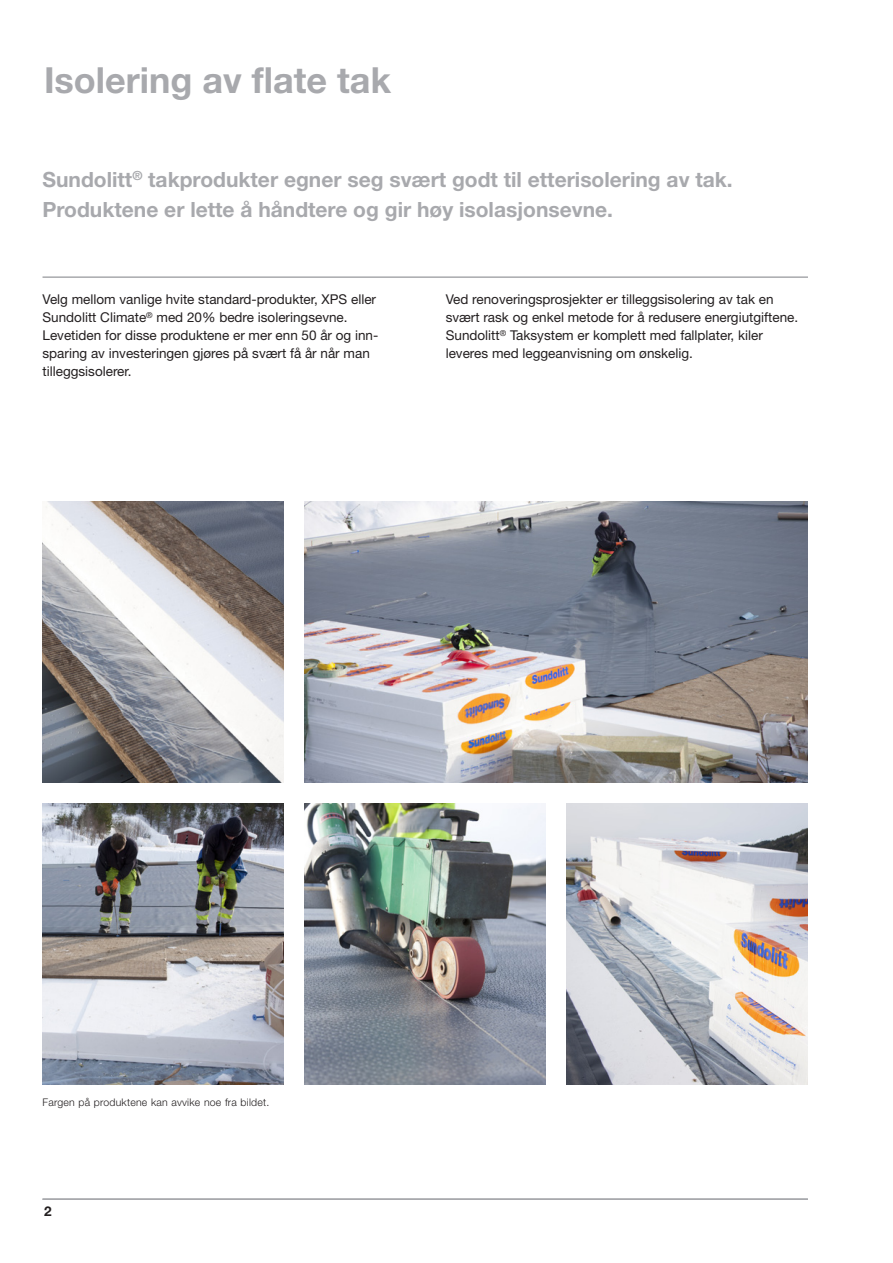
<style>
.page{position:relative;width:893px;height:1263px;background:#fff}
.page>*{position:absolute;margin:0;border:0;box-sizing:border-box;transform-origin:0 0}
.t1{font:700 36px "Helvetica Neue";color:#a8a9ad}
.t2{font:700 21px/30px "Helvetica Neue";color:#a8a9ad}
.t3{font:13.5px/18px "Helvetica Neue";color:#231f20}
.t4{font:700 13.5px "Helvetica Neue";color:#231f20}
.t5{font:300 10.5px "Helvetica Neue";letter-spacing:.02em;color:#231f20}
</style>
<div class="page">
<hr style="left:43px;top:276px;width:765px;height:2px;background:#a8a9ad">
<img style="left:305px;top:502px;width:503px;height:280px">
<img style="left:567px;top:804px;width:241px;height:280px">
<img style="left:305px;top:804px;width:241px;height:280px">
<img style="left:43px;top:804px;width:240px;height:280px">
<img style="left:43px;top:502px;width:240px;height:280px">
<hr style="left:43px;top:1198px;width:765px;height:2px;background:#a8a9ad">
<h1 class="t1" style="left:44px;top:58px;width:349px">Isolering av flate tak</h1>
<h2 class="t2" style="left:43px;top:164px;width:692px">Sundolitt<sup>®</sup> takprodukter egner seg svært godt til etterisolering av tak.<br>Produktene er lette å håndtere og gir høy isolasjonsevne.</h2>
<p class="t3" style="left:43px;top:290px;width:336px">Velg mellom vanlige hvite standard-produkter, XPS eller Sundolitt Climate<sup>®</sup> med 20% bedre isoleringsevne.<br>Levetiden for disse produktene er mer enn 50 år og inn&shy;sparing av investeringen gjøres på svært få år når man tilleggsisolerer.</p>
<p class="t3" style="left:446px;top:290px;width:354px">Ved renoveringsprosjekter er tilleggsisolering av tak en svært rask og enkel metode for å redusere energiutgiftene.<br>Sundolitt<sup>®</sup> Taksystem er komplett med fallplater, kiler leveres med leggeanvisning om ønskelig.</p>
<p class="t5" style="left:43px;top:1095px;width:228px">Fargen på produktene kan avvike noe fra bildet.</p>
<p class="t4" style="left:44px;top:1202px;width:9px">2</p>
</div>
